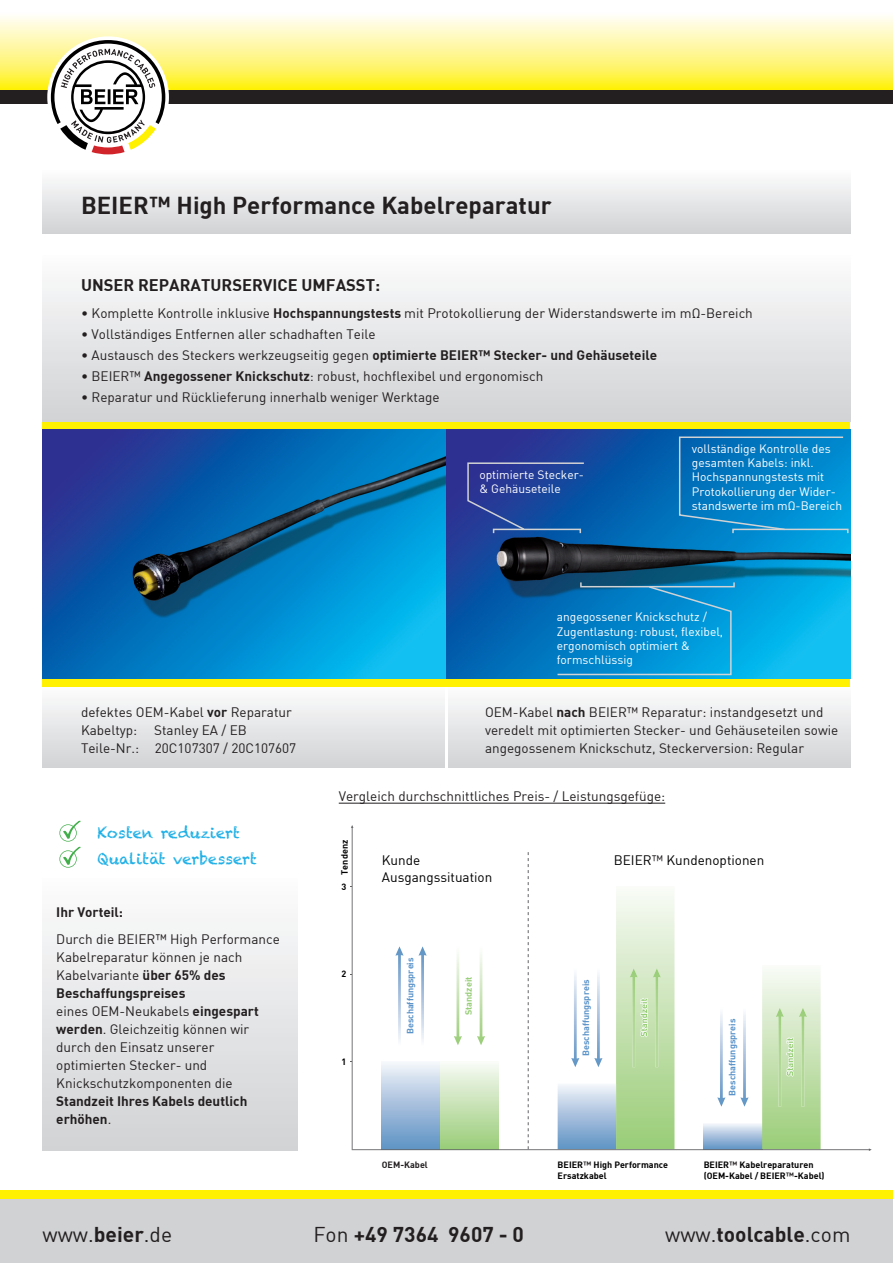
<style>
.page{position:relative;width:893px;height:1263px;background:#fff}
.page>*{position:absolute;margin:0;border:0;box-sizing:border-box;transform-origin:0 0}
.t1{font:24px "DIN Bold";color:#231f20}
.t2{font:21px "DIN Bold";color:#231f20}
.t3{font:21px "DIN";color:#231f20}
.t4{font:16.5px "DIN Bold";color:#231f20}
.t5{font:15px/26.2px "Chalkduster";color:#1fb0e6}
.t6{font:13.5px/18px "DIN";color:#231f20}
.t7{font:13.5px/18px "DIN Bold";color:#231f20}
.t8{font:13.5px/16.2px "DIN";color:#000}
.t9{font:12px/14.4px "DIN";color:#fff}
.t10{font:9px/10.8px "DIN Bold";color:#000}
.t11{font:9px "DIN Bold";color:#5a93c9}
.t12{font:9px "DIN Bold";color:#231f20}
.t13{font:9px "DIN Bold";color:#96cd76}
.s1{font-family:"DIN Bold"}
.s2{font-family:"DIN"}
.s3{color:#231f20}
</style>
<div class="page">
<div style="left:0;top:1199px;width:893px;height:64px;background:#d1d2d4"></div>
<div style="left:0;top:1191px;width:893px;height:8px;background:#fff101"></div>
<div style="left:43px;top:421px;width:807px;height:8px;background:#fff101"></div>
<div style="left:43px;top:255px;width:807px;height:166px;background:linear-gradient(to bottom,#fcfcfd,#d1d2d5)"></div>
<div style="left:43px;top:687px;width:401px;height:81px;background:linear-gradient(to bottom,#fcfcfc,#d1d2d5)"></div>
<div style="left:449px;top:687px;width:401px;height:81px;background:linear-gradient(to bottom,#fcfcfc,#d1d2d5)"></div>
<div style="left:43px;top:678px;width:807px;height:9px;background:#fff101"></div>
<img style="left:43px;top:429px;width:807px;height:249px">
<svg style="left:556px;top:585px;width:176px;height:91px;background:#088bcc"></svg>
<svg style="left:467px;top:462px;width:118px;height:69px;background:#23489d"></svg>
<div style="left:493px;top:529px;width:88px;height:5px;border:2px solid #d1d2d4"></div>
<svg style="left:678px;top:436px;width:167px;height:95px;background:#0983c7"></svg>
<div style="left:43px;top:170px;width:807px;height:64px;background:linear-gradient(to bottom,#fcfdfd,#d1d2d5)"></div>
<div style="left:43px;top:878px;width:255px;height:272px;background:linear-gradient(to bottom,#fcfcfc,#d1d2d5)"></div>
<hr style="left:339px;top:803px;width:326px;height:1px;background:#231f20">
<svg style="left:59px;top:821px;width:22px;height:47px"></svg>
<svg style="left:350px;top:825px;width:522px;height:326px"></svg>
<div style="left:0;top:89px;width:893px;height:15px;background:#231f20"></div>
<svg style="left:0;top:16px;width:893px;height:73px;background:#fff791"></svg>
<div style="left:47px;top:36px;width:122px;height:122px;background:#fff;border-radius:50%"></div>
<svg style="left:51px;top:40px;width:114px;height:114px"></svg>
<h1 class="t1" style="left:81px;top:190px;width:472px">BEIER™ High Performance Kabelreparatur</h1>
<p class="t4" style="left:81px;top:274px;width:301px">UNSER REPARATURSERVICE UMFASST:</p>
<p class="t6" style="left:81px;top:304px;width:673px">• Komplette Kontrolle inklusive <span class="s1">Hochspannungstests</span> mit Protokollierung der Widerstandswerte im mΩ-Bereich</p>
<p class="t6" style="left:81px;top:325px;width:296px">• Vollständiges Entfernen aller schadhaften Teile</p>
<p class="t6" style="left:81px;top:346px;width:578px">• Austausch des Steckers werkzeugseitig gegen <span class="s1">optimierte BEIER™ Stecker- und Gehäuseteile</span></p>
<p class="t6" style="left:81px;top:367px;width:464px">• BEIER™ <span class="s1">Angegossener Knickschutz</span>: robust, hochflexibel und ergonomisch</p>
<p class="t6" style="left:81px;top:388px;width:360px">• Reparatur und Rücklieferung innerhalb weniger Werktage</p>
<p class="t9" style="left:479px;top:467px;width:106px">optimierte Stecker-&amp; Gehäuseteile</p>
<p class="t9" style="left:692px;top:441px;width:152px">vollständige Kontrolle des gesamten Kabels: inkl.<br>Hochspannungstests mit<br>Protokollierung der Wider&shy;standswerte im mΩ-Bereich</p>
<p class="t9" style="left:557px;top:609px;width:168px">angegossener Knickschutz /<br>Zugentlastung: robust, flexibel, ergonomisch optimiert &amp; formschlüssig</p>
<p class="t6" style="left:81px;top:703px;width:217px">defektes OEM-Kabel <span class="s1">vor</span> Reparatur<br>Kabeltyp: Stanley EA / EB<br>Teile-Nr.: 20C107307 / 20C107607</p>
<p class="t6" style="left:485px;top:703px;width:355px">OEM-Kabel <span class="s1">nach</span> BEIER™ Reparatur: instandgesetzt und veredelt mit optimierten Stecker- und Gehäuseteilen sowie angegossenem Knickschutz, Steckerversion: Regular</p>
<p class="t5" style="left:98px;top:820px;width:161px">Kosten reduziert<br>Qualität verbessert</p>
<p class="t7" style="left:56px;top:903px;width:68px">Ihr Vorteil:</p>
<p class="t6" style="left:56px;top:930px;width:225px">Durch die BEIER™ High Performance<br>Kabelreparatur können je nach<br>Kabelvariante <span class="s1">über 65% des</span></p>
<p class="t7" style="left:56px;top:984px;width:131px">Beschaffungspreises</p>
<p class="t6" style="left:56px;top:1002px;width:204px">eines OEM-Neukabels <span class="s1">eingespart werden</span>. Gleichzeitig können wir durch den Einsatz unserer optimierten Stecker- und<br>Knickschutzkomponenten die</p>
<p class="t7" style="left:56px;top:1092px;width:193px">Standzeit Ihres Kabels deutlich erhöhen<span class="s2">.</span></p>
<p class="t6" style="left:339px;top:787px;width:328px">Vergleich durchschnittliches Preis- / Leistungsgefüge:</p>
<p class="t10" style="left:339px;top:875px;width:36px;rotate:-90deg">Tendenz</p>
<p class="t8" style="left:382px;top:852px;width:112px">Kunde<br>Ausgangssituation</p>
<p class="t8" style="left:614px;top:852px;width:152px">BEIER<span class="s3">™</span> Kundenoptionen</p>
<p class="t10" style="left:341px;top:881px;width:6px">3</p>
<p class="t10" style="left:341px;top:968px;width:6px">2</p>
<p class="t10" style="left:341px;top:1056px;width:6px">1</p>
<p class="t11" style="left:404px;top:1034px;width:78px;rotate:-90deg">Beschaffungspreis</p>
<p class="t13" style="left:463px;top:1015px;width:40px;rotate:-90deg">Standzeit</p>
<p class="t12" style="left:382px;top:1159px;width:48px">OEM-Kabel</p>
<p class="t11" style="left:580px;top:1056px;width:78px;rotate:-90deg">Beschaffungspreis</p>
<p class="t11" style="left:726px;top:1095px;width:78px;rotate:-90deg">Beschaffungspreis</p>
<p class="t10" style="left:558px;top:1159px;width:112px">BEIER<span class="s3">™</span> High Performance<br>Ersatzkabel</p>
<p class="t10" style="left:704px;top:1159px;width:122px">BEIER<span class="s3">™</span> Kabelreparaturen (OEM-Kabel / BEIER<span class="s3">™</span>-Kabel)</p>
<h2 class="t2" style="left:313px;top:1220px;width:212px"><span class="s2">Fon</span> +49 7364 9607 - 0</h2>
<h2 class="t3" style="left:43px;top:1221px;width:131px">www.<span class="s1">beier</span>.de</h2>
<h2 class="t2" style="left:665px;top:1220px;width:187px"><span class="s2">www.</span>toolcable<span class="s2">.com</span></h2>
</div>
